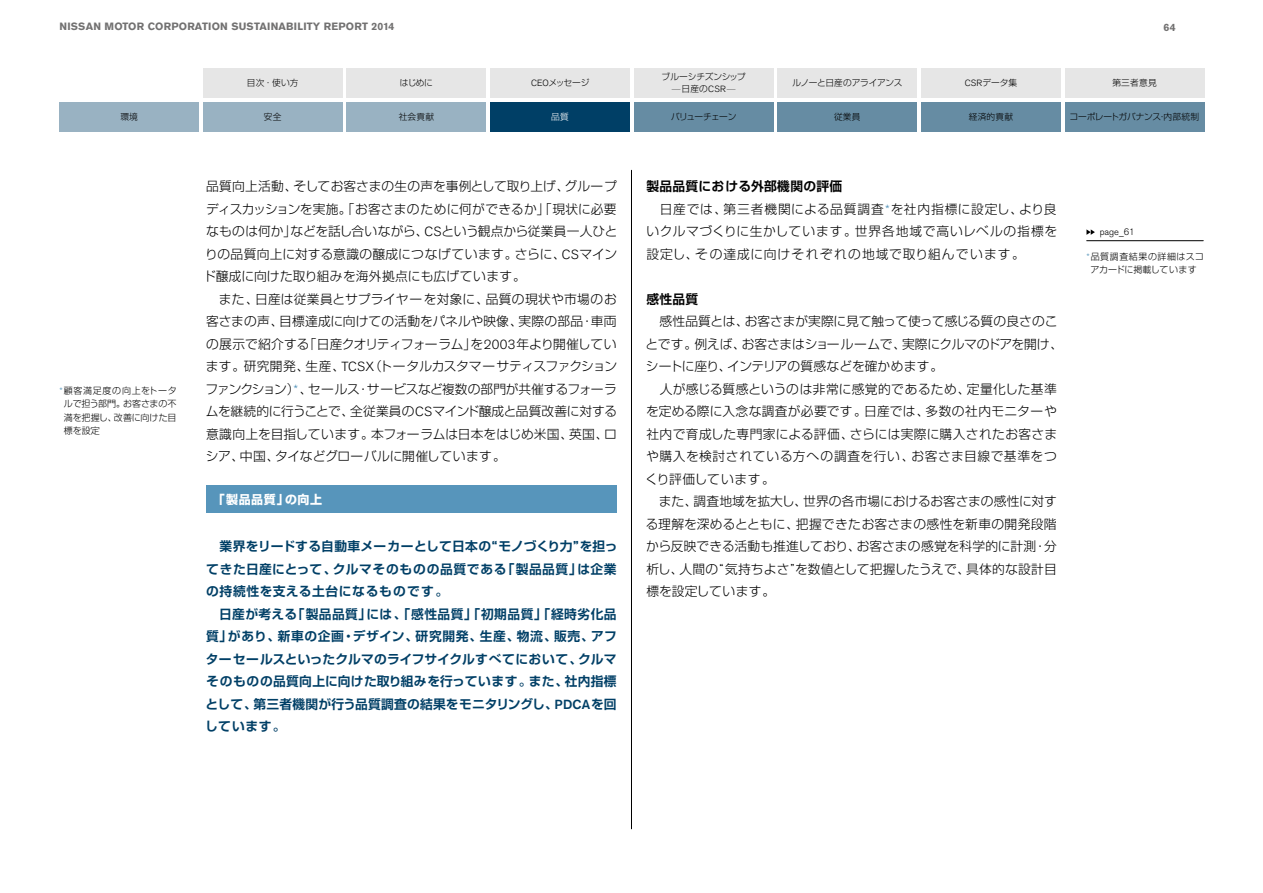
<style>
.page{position:relative;width:1263px;height:893px;background:#fff}
.page>*{position:absolute;margin:0;border:0;box-sizing:border-box;transform-origin:0 0}
.t1{font:300 12.75px/22.5px "Shin Go Pr 5";letter-spacing:.01em;color:#000}
.t2{font:700 12.75px/22.5px "Shin Go Pr 5 De";letter-spacing:.025em;color:#003f66}
.t3{font:700 12.75px "Shin Go Pr 5 De";letter-spacing:.025em;color:#000}
.t4{font:700 12px "Shin Go Pr 5";letter-spacing:.05em;color:#fff}
.t5{font:700 10.5px "Nissan AG";letter-spacing:.02em;color:#727171}
.t6{font:300 9.3px "Nissan AG";color:#000}
.t7{font:300 9px/13.5px "Shin Go Pr 5";letter-spacing:.005em;color:#000;text-align:justify}
.t8{font:300 9px/13.5px "Shin Go Pr 5";letter-spacing:.04em;color:#000;text-align:center}
.t9{font:300 8.7px/12px "Shin Go Pr 5";letter-spacing:-.005em;color:#000;text-align:center}
.t10{font:300 8.7px "Shin Go Pr 5";letter-spacing:-.025em;color:#000}
.t11{font:300 8.7px "Shin Go Pr 5";letter-spacing:-.035em;color:#000}
.t12{font:300 8.7px "Shin Go Pr 5";letter-spacing:-.075em;color:#000}
.t13{font:300 8.7px "Shin Go Pr 5";color:#fff}
.s1{font-family:"Nissan AG";font-size:9.3px;color:#5795bb}
.s2{font-family:"Nissan AG";font-size:9px}
.s3{font-family:"Nissan AG";font-size:13.2px}
.s4{font-family:"Nissan AG";font-size:13.2px;color:#5795bb}
.s5{font-family:"Nissan AG";font-weight:500;font-size:13.2px}
</style>
<div class="page">
<hr style="left:631px;top:170px;width:1px;height:659px;background:#000">
<div style="left:206px;top:485px;width:411px;height:28px;background:#5795bb"></div>
<svg style="left:1086px;top:229px;width:9px;height:6px"></svg>
<hr style="left:1087px;top:240px;width:116px;height:1px;background:#000">
<div style="left:490px;top:102px;width:140px;height:30px;background:#003f66"></div>
<div style="left:921px;top:102px;width:139px;height:30px;background:#668ca3"></div>
<div style="left:921px;top:68px;width:139px;height:30px;background:#e6e6e6"></div>
<div style="left:1065px;top:68px;width:139px;height:30px;background:#e6e6e6"></div>
<div style="left:490px;top:68px;width:140px;height:30px;background:#e6e6e6"></div>
<div style="left:347px;top:68px;width:139px;height:30px;background:#e6e6e6"></div>
<div style="left:203px;top:102px;width:139px;height:30px;background:#99b2c2"></div>
<div style="left:347px;top:102px;width:139px;height:30px;background:#99b2c2"></div>
<div style="left:634px;top:102px;width:139px;height:30px;background:#668ca3"></div>
<div style="left:778px;top:102px;width:139px;height:30px;background:#668ca3"></div>
<div style="left:1065px;top:102px;width:139px;height:30px;background:#668ca3"></div>
<div style="left:634px;top:68px;width:139px;height:30px;background:#e6e6e6"></div>
<div style="left:60px;top:102px;width:139px;height:30px;background:#99b2c2"></div>
<div style="left:778px;top:68px;width:139px;height:30px;background:#e6e6e6"></div>
<div style="left:203px;top:68px;width:139px;height:30px;background:#e6e6e6"></div>
<p class="t5" style="left:60px;top:20px;width:336px">NISSAN MOTOR CORPORATION SUSTAINABILITY REPORT 2014</p>
<p class="t5" style="left:1164px;top:21px;width:13px">64</p>
<p class="t9" style="left:120px;top:110px;width:19px">環境</p>
<p class="t7" style="left:64px;top:383px;width:114px;text-indent:-4px"><span class="s1">*</span>顧客満足度の向上をトータルで担う部門。お客さまの不満を把握し、改善に向けた目標を設定</p>
<p class="t9" style="left:662px;top:70px;width:85px">ブルーシチズンシップ<sup>–</sup>日産の<span class="s2">CSR</span><sup>–</sup></p>
<p class="t9" style="left:400px;top:76px;width:35px">はじめに</p>
<p class="t9" style="left:531px;top:76px;width:60px"><span class="s2">CEO</span>メッセージ</p>
<p class="t9" style="left:965px;top:76px;width:54px"><span class="s2">CSR</span>データ集</p>
<p class="t9" style="left:1112px;top:76px;width:46px">第三者意見</p>
<p class="t9" style="left:247px;top:76px;width:53px">目次・使い方</p>
<p class="t11" style="left:792px;top:76px;width:112px">ルノーと日産のアライアンス</p>
<p class="t9" style="left:264px;top:110px;width:19px">安全</p>
<p class="t9" style="left:399px;top:110px;width:37px">社会貢献</p>
<p class="t12" style="left:671px;top:110px;width:67px">バリューチェーン</p>
<p class="t9" style="left:834px;top:110px;width:28px">従業員</p>
<p class="t10" style="left:1069px;top:110px;width:131px">コーポレートガバナンス・内部統制</p>
<p class="t13" style="left:551px;top:110px;width:19px">品質</p>
<p class="t9" style="left:969px;top:110px;width:46px">経済的貢献</p>
<p class="t1" style="left:203px;top:174px;width:416px">品質向上活動、そしてお客さまの生の声を事例として取り上げ、グループディスカッションを実施。「お客さまのために何ができるか」「現状に必要なものは何か」などを話し合いながら、<span class="s3">CS</span>という観点から従業員一人ひとりの品質向上に対する意識の醸成につなげています。さらに、<span class="s3">CS</span>マインド醸成に向けた取り組みを海外拠点にも広げています。<br>　また、日産は従業員とサプライヤーを対象に、品質の現状や市場のお客さまの声、目標達成に向けての活動をパネルや映像、実際の部品・車両の展示で紹介する「日産クオリティフォーラム」を<span class="s3">2003</span>年より開催しています。研究開発、生産、<span class="s3">TCSX</span>（トータルカスタマーサティスファクションファンクション）<span class="s4">*</span> 、セールス・サービスなど複数の部門が共催するフォーラムを継続的に行うことで、全従業員の<span class="s3">CS</span>マインド醸成と品質改善に対する意識向上を目指しています。本フォーラムは日本をはじめ米国、英国、ロシア、中国、タイなどグローバルに開催しています。</p>
<p class="t4" style="left:213px;top:489px;width:111px">「製品品質」の向上</p>
<p class="t2" style="left:205px;top:534px;width:414px">　業界をリードする自動車メーカーとして日本の“モノづくり力”を担ってきた日産にとって、クルマそのものの品質である「製品品質」は企業の持続性を支える土台になるものです。<br>　日産が考える「製品品質」には、「感性品質」「初期品質」「経時劣化品質」があり、新車の企画・デザイン、研究開発、生産、物流、販売、アフターセールスといったクルマのライフサイクルすべてにおいて、クルマそのものの品質向上に向けた取り組みを行っています。また、社内指標として、第三者機関が行う品質調査の結果をモニタリングし、<span class="s5">PDCA</span>を回しています。</p>
<p class="t3" style="left:646px;top:176px;width:197px">製品品質における外部機関の評価</p>
<p class="t1" style="left:646px;top:196px;width:412px;text-align:justify">　日産では、第三者機関による品質調査<span class="s4">*</span>を社内指標に設定し、より良いクルマづくりに生かしています。世界各地域で高いレベルの指標を設定し、その達成に向けそれぞれの地域で取り組んでいます。</p>
<p class="t3" style="left:646px;top:288px;width:53px">感性品質</p>
<p class="t1" style="left:645px;top:309px;width:419px">　感性品質とは、お客さまが実際に見て触って使って感じる質の良さのことです。例えば、お客さまはショールームで、実際にクルマのドアを開け、シートに座り、インテリアの質感などを確かめます。<br>　人が感じる質感というのは非常に感覚的であるため、定量化した基準を定める際に入念な調査が必要です。日産では、多数の社内モニターや社内で育成した専門家による評価、さらには実際に購入されたお客さまや購入を検討されている方への調査を行い、お客さま目線で基準をつくり評価しています。<br>　また、調査地域を拡大し、世界の各市場におけるお客さまの感性に対する理解を深めるとともに、把握できたお客さまの感性を新車の開発段階から反映できる活動も推進しており、お客さまの感覚を科学的に計測・分析し、人間の“気持ちよさ”を数値として把握したうえで、具体的な設計目標を設定しています。</p>
<p class="t6" style="left:1100px;top:226px;width:36px">page_61</p>
<p class="t8" style="left:1086px;top:249px;width:119px"><span class="s1">*</span>品質調査結果の詳細はスコアカードに掲載しています</p>
</div>
